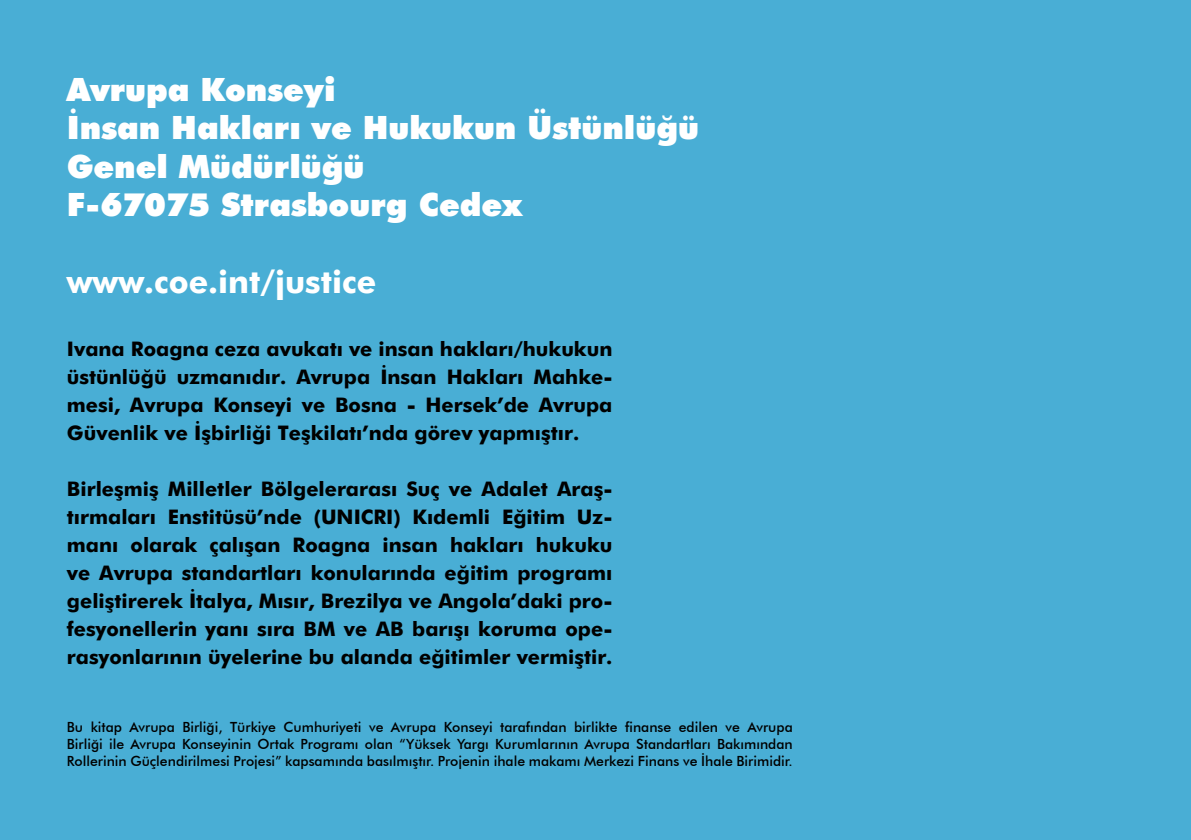
<style>
.page{position:relative;width:1191px;height:840px;background:#fff}
.page>*{position:absolute;margin:0;border:0;box-sizing:border-box;transform-origin:0 0}
.t1{font:900 32px/38.4px "Futura BT";color:#fff}
.t2{font:700 32px "Futura BT";color:#fff}
.t3{font:700 20px/28px "Futura BT";color:#000;text-align:justify}
.t4{font:500 14px/16.8px "Futura BT";color:#000;text-align:justify}
</style>
<div class="page">
<div style="left:0;top:0;width:1191px;height:839px;background:#49aed5"></div>
<h1 class="t1" style="left:67px;top:70px;width:633px">Avrupa Konseyi<br>İnsan Hakları ve Hukukun Üstünlüğü<br>Genel Müdürlüğü<br>F-67075 Strasbourg Cedex</h1>
<h1 class="t2" style="left:67px;top:262px;width:311px">www.coe.int/justice</h1>
<p class="t3" style="left:67px;top:334px;width:547px">Ivana Roagna ceza avukatı ve insan hakları/hukukun üstünlüğü uzmanıdır. Avrupa İnsan Hakları Mahke&shy;mesi, Avrupa Konseyi ve Bosna - Hersek’de Avrupa Güvenlik ve İşbirliği Teşkilatı’nda görev yapmıştır.</p>
<p class="t3" style="left:67px;top:474px;width:547px">Birleşmiş Milletler Bölgelerarası Suç ve Adalet Araş&shy;tırmaları Enstitüsü’nde (UNICRI) Kıdemli Eğitim Uz&shy;manı olarak çalışan Roagna insan hakları hukuku ve Avrupa standartları konularında eğitim programı geliştirerek İtalya, Mısır, Brezilya ve Angola’daki pro&shy;fesyonellerin yanı sıra BM ve AB barışı koruma ope&shy;rasyonlarının üyelerine bu alanda eğitimler vermiştir.</p>
<p class="t4" style="left:67px;top:718px;width:727px">Bu kitap Avrupa Birliği, Türkiye Cumhuriyeti ve Avrupa Konseyi tarafından birlikte finanse edilen ve Avrupa Birliği ile Avrupa Konseyinin Ortak Programı olan “Yüksek Yargı Kurumlarının Avrupa Standartları Bakımından Rollerinin Güçlendirilmesi Projesi” kapsamında basılmıştır. Projenin ihale makamı Merkezi Finans ve İhale Birimidir.</p>
</div>
